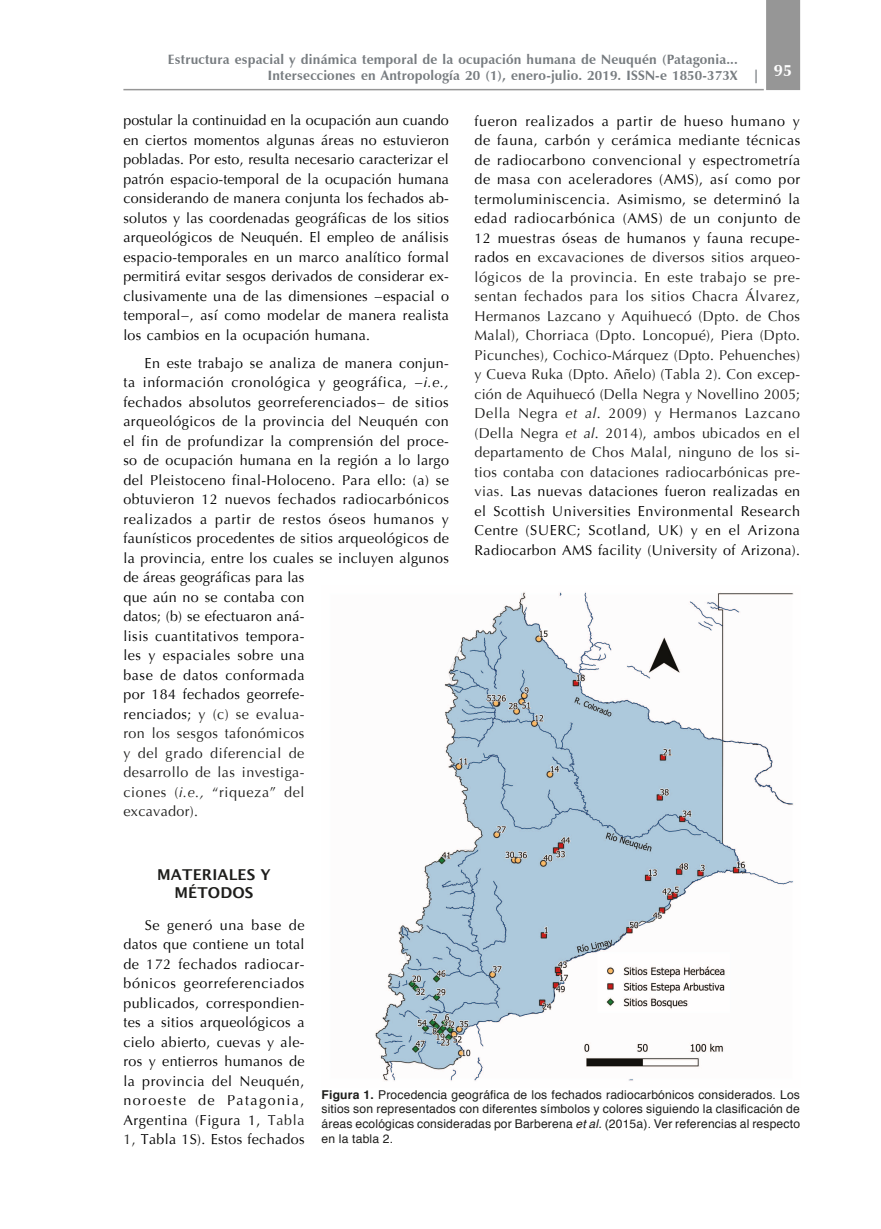
<style>
.page{position:relative;width:881px;height:1229px;background:#fff}
.page>*{position:absolute;margin:0;border:0;box-sizing:border-box;transform-origin:0 0}
.t1{font:700 16.5px "Zapf Humanist 601 BT";color:#fff}
.t2{font:600 15px/18px "Lucida Sans";letter-spacing:.01em;color:#1d1d1b;text-align:center}
.t3{font:14.25px/19.5px "Optima";letter-spacing:.03em;color:#000;text-align:justify}
.t4{font:14.25px/19.5px "Optima";letter-spacing:.025em;color:#1d1d1b;text-align:justify}
.t5{font:700 13.5px/16.5px "Zapf Humanist 601 BT";letter-spacing:.015em;color:#777c80;text-align:right}
.t6{font:12.15px/14.5px "Helvetica";letter-spacing:.015em;color:#1d1d1b;text-align:justify}
.s1{color:#000}
.s2{font-style:italic}
.s3{color:#1d1d1b}
.s4{font-style:italic;color:#1d1d1b}
.s5{font-weight:700}
</style>
<div class="page">
<hr style="left:123px;top:89px;width:640px;height:1px;background:#969696">
<div style="left:766px;top:0;width:33px;height:90px;background:#969696"></div>
<img style="left:375px;top:592px;width:419px;height:489px">
<p class="t5" style="left:168px;top:51px;width:571px">Estructura espacial y dinámica temporal de la ocupación humana de Neuquén (Patagonia...<br>Intersecciones en Antropología 20 (1), enero-julio. 2019. ISSN-e 1850-373X</p>
<p class="t4" style="left:474px;top:111px;width:327px"><span class="s1">fueron realizados a partir de hueso humano y de fauna, carbón y cerámica mediante técnicas de radiocarbono convencional y espectrometría de masa con aceleradores (AMS), así como por termoluminiscencia. Asimismo, se determinó la edad radiocarbónica (AMS) de un conjunto de 12 muestras óseas de humanos y fauna recupe&shy;rados en</span> excavaciones de diversos sitios arqueo&shy;lógicos de la provincia. En este trabajo se pre&shy;sentan fechados para los sitios Chacra Álvarez, Hermanos Lazcano y Aquihuecó (Dpto. de Chos Malal), Chorriaca (Dpto. Loncopué), Piera (Dpto.<br>Picunches), Cochico-Márquez (Dpto. Pehuenches) y Cueva Ruka (Dpto. Añelo) (Tabla 2). Con excep&shy;ción de Aquihuecó (Della Negra y Novellino 2005; Della Negra <span class="s2">et al</span>. 2009) y Hermanos Lazcano (Della Negra <span class="s2">et al</span>. 2014), ambos ubicados en el departamento de Chos Malal, ninguno de los si&shy;tios contaba con dataciones radiocarbónicas pre&shy;vias. <span class="s1">Las nuevas dataciones fueron realizadas en el Scottish Universities Environmental Research Centre (SUERC; Scotland, UK) y en el Arizona Radiocarbon AMS facility (University of Arizona).</span></p>
<p class="t1" style="left:752px;top:60px;width:41px"><sub>|</sub> 95</p>
<p class="t3" style="left:123px;top:111px;width:327px">postular la continuidad en la ocupación aun cuando en ciertos momentos algunas áreas no estuvieron pobladas. Por esto, resulta necesario caracterizar el patrón espacio-temporal de la ocupación humana considerando de manera conjunta los fechados ab&shy;solutos y las coordenadas geográficas de los sitios arqueológicos de Neuquén. El empleo de análisis espacio-temporales en un marco analítico formal permitirá evitar sesgos derivados de considerar ex&shy;clusivamente una de las dimensiones −espacial o temporal−, así como modelar de manera realista los cambios en la ocupación humana.</p>
<p class="t3" style="left:123px;top:354px;width:327px;text-align:left;text-indent:21px">En este trabajo se analiza de manera conjun&shy;ta información cronológica y geográfica, −<span class="s2">i.e., </span>fechados absolutos georreferenciados− de sitios arqueológicos de la provincia del Neuquén con el fin de profundizar la comprensión del proce&shy;so de ocupación humana en la región a lo largo del Pleistoceno final-Holoceno. Para ello: (a) se obtuvieron 12 nuevos fechados radiocarbónicos realizados a partir de restos óseos humanos y faunísticos procedentes de sitios arqueológicos de la provincia, entre los cuales se incluyen algunos de áreas geográficas para las<br>que aún no se contaba con<br>datos<span class="s3">;</span> (b) se efectuaron aná-<br>lisis cuantitativos tempora-<br>les y espaciales sobre una<br>base de datos conformada<br>por 184 fechados georrefe-<br>renciados; <span class="s3">y (c) se evalua-<br>ron los sesgos tafonómicos<br>y del grado diferencial de<br>desarrollo de las investiga-<br>ciones (</span><span class="s4">i.e.,</span> <span class="s3">“riqueza” del<br>excavador).</span></p>
<p class="t2" style="left:157px;top:865px;width:115px">MATERIALES Y<br>MÉTODOS</p>
<p class="t3" style="left:123px;top:915px;width:182px;text-indent:21px">Se generó una base de datos que contiene un total de 172 fechados radiocar&shy;bónicos georreferenciados publicados, correspondien&shy;tes a sitios arqueológicos a cielo abierto, cuevas y ale&shy;ros y entierros humanos de la provincia del Neuquén, noroeste de Patagonia, Argentina (Figura 1, <span class="s3">Tabla 1,</span> Tabla 1S). Estos fechados</p>
<p class="t6" style="left:321px;top:1088px;width:480px"><span class="s5">Figura 1.</span> Procedencia geográfica de los fechados radiocarbónicos considerados. Los sitios son representados con diferentes símbolos y colores siguiendo la clasificación de áreas ecológicas consideradas por Barberena <span class="s2">et al.</span> (2015a). Ver referencias al respecto en la tabla 2.</p>
</div>
